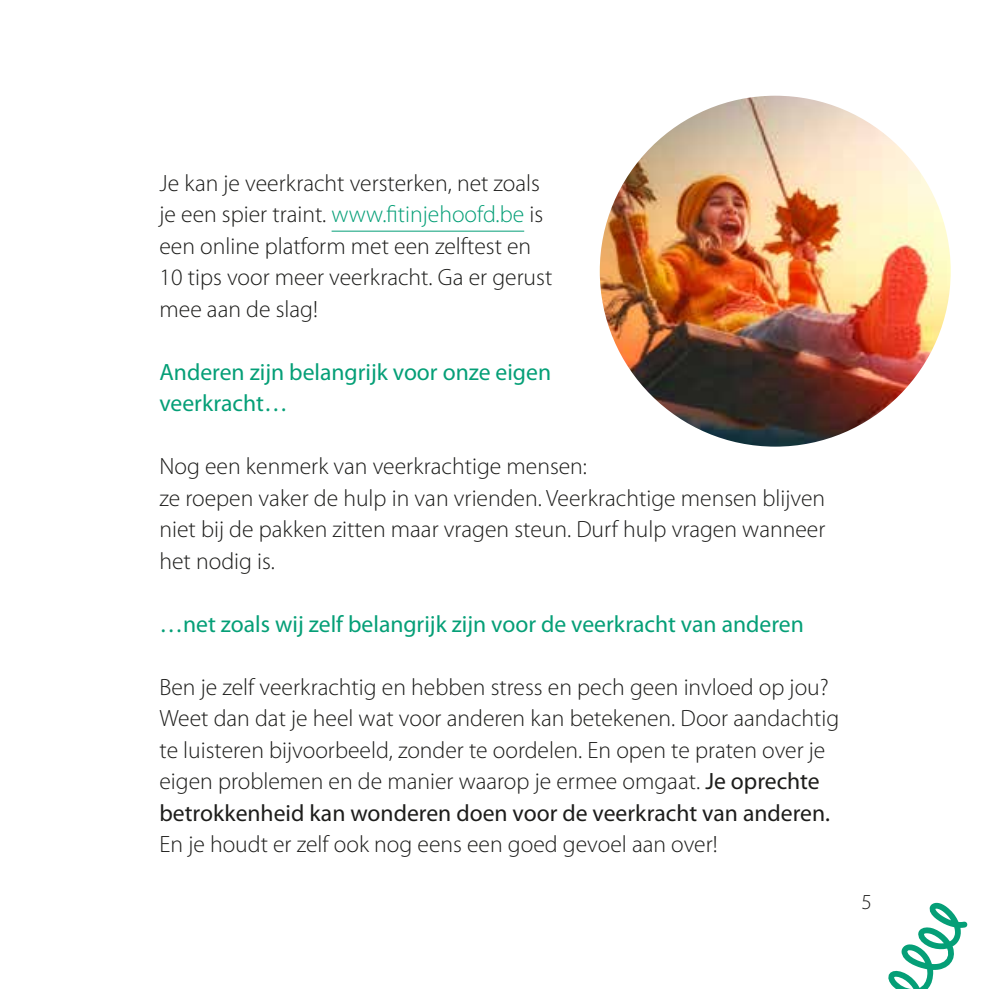
<style>
.page{position:relative;width:989px;height:989px;background:#fff}
.page>*{position:absolute;margin:0;border:0;box-sizing:border-box;transform-origin:0 0}
.t1{font:300 23.62px/31.5px "Myriad Pro";color:#1d1d1b}
.t2{font:23.62px/31.5px "Myriad Pro";color:#059f77}
.t3{font:300 21.38px "Myriad Pro";color:#1d1d1b}
.s1{color:#059f77}
.s2{font-weight:400}
</style>
<div class="page">
<svg style="left:888px;top:902px;width:79px;height:87px"></svg>
<hr style="left:331px;top:231px;width:193px;height:1px;background:#059f77">
<img style="left:600px;top:96px;width:350px;height:350px;border-radius:175px">
<p class="t1" style="left:159px;top:167px;width:394px">Je kan je veerkracht versterken, net zoals je een spier traint. <span class="s1">www.fitinjehoofd.be</span> is een online platform met een zelftest en 10 tips voor meer veerkracht. Ga er gerust mee aan de slag!</p>
<p class="t2" style="left:159px;top:356px;width:393px">Anderen zijn belangrijk voor onze eigen veerkracht…</p>
<p class="t1" style="left:159px;top:451px;width:667px">Nog een kenmerk van veerkrachtige mensen:<br>ze roepen vaker de hulp in van vrienden. Veerkrachtige mensen blijven niet bij de pakken zitten maar vragen steun. Durf hulp vragen wanneer het nodig is.</p>
<p class="t2" style="left:159px;top:608px;width:646px">…net zoals wij zelf belangrijk zijn voor de veerkracht van anderen</p>
<p class="t1" style="left:159px;top:671px;width:681px">Ben je zelf veerkrachtig en hebben stress en pech geen invloed op jou?<br>Weet dan dat je heel wat voor anderen kan betekenen. Door aandachtig te luisteren bijvoorbeeld, zonder te oordelen. En open te praten over je eigen problemen en de manier waarop je ermee omgaat. <span class="s2">Je oprechte betrokkenheid kan wonderen doen voor de veerkracht van anderen.</span></p>
<p class="t1" style="left:159px;top:829px;width:559px">En je houdt er zelf ook nog eens een goed gevoel aan over!</p>
<p class="t3" style="left:861px;top:890px;width:12px">5</p>
</div>
